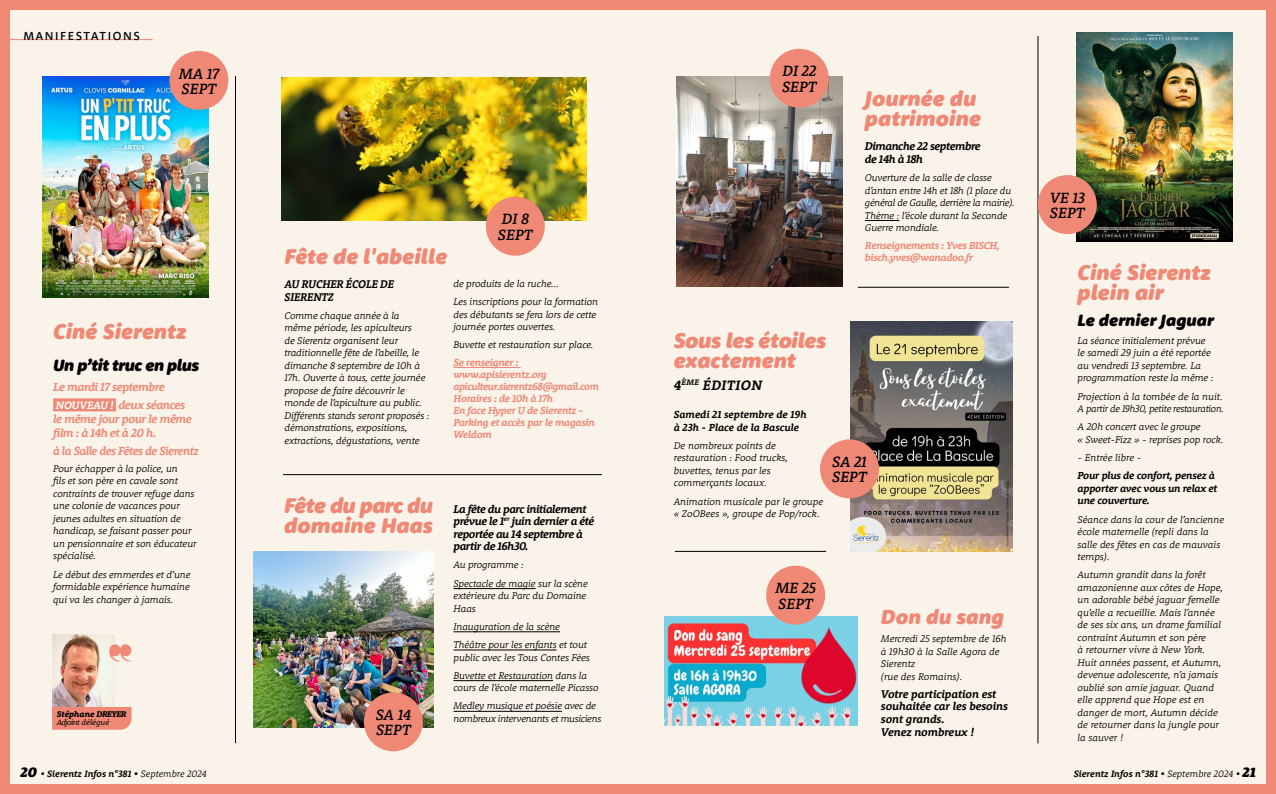
<style>
.page{position:relative;width:1276px;height:794px;background:#f9f3ea}
.page>*{position:absolute;margin:0;border:0;box-sizing:border-box;transform-origin:0 0}
.t1{font:italic 900 22px/20px "Rooney Sans";color:#ef8875}
.t2{font:italic 900 22px/20px "Rooney Sans";letter-spacing:-.02em;color:#ef8875}
.t3{font:italic 900 21px "Rooney Sans";color:#ef8875}
.t4{font:italic 900 17px "Rooney Sans";letter-spacing:-.03em;color:#000}
.t5{font:italic 900 17px "Rooney Sans";letter-spacing:-.01em;color:#000}
.t6{font:italic 500 15.3px/15.3px "Rooney";letter-spacing:.01em;color:#000}
.t7{font:italic 700 14px "Rooney";letter-spacing:.03em;color:#000}
.t8{font:italic 700 12px/18.3px "Rooney";letter-spacing:-.04em;color:#ef8875}
.t9{font:500 12px "Rooney Sans";letter-spacing:.135em;color:#000}
.t10{font:italic 700 11.5px/12.5px "Rooney";letter-spacing:-.04em;color:#000}
.t11{font:italic 700 11.5px/12.5px "Rooney";letter-spacing:-.01em;color:#000}
.t12{font:italic 700 11.5px/12.5px "Rooney";letter-spacing:-.01em;color:#000;scale:.95 1}
.t13{font:italic 700 10.5px/12.5px "Rooney";letter-spacing:-.02em;color:#000}
.t14{font:italic 700 10.5px/12.5px "Rooney";color:#000}
.t15{font:italic 700 10.4px/12px "Rooney";letter-spacing:-.03em;color:#ef8875}
.t16{font:italic 300 10px/12.5px "Rooney";letter-spacing:-.01em;color:#000}
.t17{font:italic 300 10px/12.5px "Rooney";letter-spacing:-.03em;color:#000}
.t18{font:italic 300 10px "Rooney";letter-spacing:-.035em;color:#000}
.t19{font:italic 700 9.5px "Rooney";color:#000}
.t20{font:italic 800 8.5px "Rooney";letter-spacing:-.005em;color:#000}
.t21{font:italic 8.1px "Rooney";letter-spacing:-.035em;color:#000}
.s1{font-size:11px;color:#fff}
.s2{font-weight:900;font-size:14px}
.s3{font-weight:300}
</style>
<div class="page">
<img style="left:43px;top:77px;width:165px;height:220px">
<hr style="left:0;top:39px;width:153px;height:1px;background:#ef8875">
<hr style="left:235px;top:76px;width:1px;height:667px;background:#000">
<hr style="left:1037px;top:36px;width:1px;height:707px;background:#000">
<hr style="left:283px;top:474px;width:319px;height:1px;background:#000">
<div style="left:53px;top:398px;width:63px;height:13px;background:#ef8875"></div>
<div style="left:169px;top:51px;width:59px;height:59px;background:#ef8875;border-radius:50%"></div>
<hr style="left:453px;top:367px;width:68px;height:1px;background:#ef8875">
<img style="left:282px;top:78px;width:304px;height:143px">
<div style="left:486px;top:197px;width:59px;height:59px;background:#ef8875;border-radius:50%"></div>
<hr style="left:453px;top:588px;width:82px;height:1px;background:#000">
<hr style="left:453px;top:631px;width:107px;height:1px;background:#000">
<hr style="left:453px;top:649px;width:103px;height:1px;background:#000">
<hr style="left:453px;top:680px;width:100px;height:1px;background:#000">
<hr style="left:453px;top:711px;width:109px;height:1px;background:#000">
<img style="left:1076px;top:33px;width:156px;height:208px">
<div style="left:1037px;top:175px;width:59px;height:59px;background:#ef8875;border-radius:50%"></div>
<img style="left:253px;top:551px;width:181px;height:176px">
<div style="left:364px;top:692px;width:59px;height:59px;background:#ef8875;border-radius:50%"></div>
<hr style="left:865px;top:220px;width:34px;height:1px;background:#000">
<img style="left:676px;top:77px;width:166px;height:209px">
<div style="left:770px;top:49px;width:59px;height:59px;background:#ef8875;border-radius:50%"></div>
<img style="left:850px;top:321px;width:162px;height:230px">
<div style="left:820px;top:439px;width:59px;height:59px;background:#ef8875;border-radius:50%"></div>
<img style="left:664px;top:616px;width:193px;height:109px">
<div style="left:766px;top:565px;width:59px;height:59px;background:#ef8875;border-radius:50%"></div>
<img style="left:52px;top:634px;width:63px;height:73px">
<div style="left:52px;top:707px;width:80px;height:22px;background:#ef8875"></div>
<hr style="left:857px;top:287px;width:152px;height:1px;background:#000">
<hr style="left:675px;top:551px;width:151px;height:1px;background:#000">
<div style="left:0;top:0;width:1276px;height:794px;border:10px solid #ef8875"></div>
<hr style="left:0;top:0;width:1276px;height:2px;background:#ef8875">
<div style="left:0;top:786px;width:1276px;height:8px;background:#ef8875"></div>
<div style="left:1270px;top:0;width:6px;height:794px;background:#ef8875"></div>
<hr style="left:0;top:0;width:4px;height:794px;background:#ef8875">
<svg style="left:109px;top:645px;width:6px;height:17px"></svg>
<p class="t9" style="left:23px;top:28px;width:118px">MANIFESTATIONS</p>
<h3 class="t6" style="left:179px;top:65px;width:42px">MA 17<br>SEPT</h3>
<h1 class="t1" style="left:53px;top:321px;width:135px">Ciné Sierentz</h1>
<h3 class="t4" style="left:53px;top:354px;width:148px">Un p’tit truc en plus</h3>
<p class="t8" style="left:53px;top:377px;width:134px">Le mardi 17 septembre<br><span class="s1">NOUVEAU !</span> deux séances</p>
<p class="t8" style="left:53px;top:411px;width:140px;line-height:14px">le même jour pour le même film : à 14h et à 20 h.</p>
<p class="t8" style="left:53px;top:441px;width:147px">à la Salle des Fêtes de Sierentz</p>
<p class="t16" style="left:53px;top:462px;width:145px">Pour échapper à la police, un<br>fils et son père en cavale sont contraints de trouver refuge dans une colonie de vacances pour jeunes adultes en situation de handicap, se faisant passer pour un pensionnaire et son éducateur spécialisé.</p>
<p class="t16" style="left:53px;top:567px;width:139px;text-align:justify">Le début des emmerdes et d’une formidable expérience humaine qui va les changer à jamais.</p>
<p class="t20" style="left:57px;top:708px;width:71px">Stéphane DREYER</p>
<p class="t21" style="left:57px;top:717px;width:54px">Adjoint délégué</p>
<h1 class="t1" style="left:284px;top:245px;width:164px">Fête de l'abeille</h1>
<h3 class="t6" style="left:498px;top:211px;width:36px">DI 8<br>SEPT</h3>
<p class="t12" style="left:285px;top:277px;width:117px">AU RUCHER ÉCOLE DE<br>SIERENTZ</p>
<p class="t16" style="left:284px;top:309px;width:147px">Comme chaque année à la<br>même période, les apiculteurs<br>de Sierentz organisent leur traditionnelle fête de l’abeille, le dimanche 8 septembre de 10h à<br>17h. Ouverte à tous, cette journée propose de faire découvrir le monde de l’apiculture au public.<br>Différents stands seront proposés : démonstrations, expositions, extractions, dégustations, vente</p>
<p class="t16" style="left:453px;top:274px;width:146px;line-height:18.2px">de produits de la ruche…<br>Les inscriptions pour la formation</p>
<p class="t16" style="left:453px;top:307px;width:144px">des débutants se fera lors de cette journée portes ouvertes.</p>
<p class="t16" style="left:453px;top:338px;width:142px">Buvette et restauration sur place.</p>
<p class="t15" style="left:453px;top:356px;width:147px">Se renseigner : www.apisierentz.org apiculteur.sierentz68@gmail.com<br>Horaires : de 10h à 17h<br>En face Hyper U de Sierentz -<br>Parking et accès par le magasin<br>Weldom</p>
<h1 class="t1" style="left:284px;top:494px;width:150px">Fête du parc du domaine Haas</h1>
<h3 class="t6" style="left:376px;top:706px;width:37px">SA 14<br>SEPT</h3>
<p class="t10" style="left:453px;top:502px;width:142px">La fête du parc initialement prévue le 1<sup>er</sup> juin dernier a été reportée au 14 septembre à partir de 16h30.</p>
<p class="t16" style="left:453px;top:555px;width:136px;line-height:18.2px">Au programme :<br>Spectacle de magie sur la scène</p>
<p class="t16" style="left:453px;top:589px;width:134px">extérieure du Parc du Domaine<br>Haas</p>
<p class="t16" style="left:453px;top:617px;width:135px;line-height:18.2px">Inauguration de la scène<br>Théâtre pour les enfants et tout</p>
<p class="t16" style="left:453px;top:647px;width:138px;line-height:18.2px">public avec les Tous Contes Fées<br>Buvette et Restauration dans la</p>
<p class="t16" style="left:453px;top:678px;width:147px;line-height:18.2px">cours de l’école maternelle Picasso<br>Medley musique et poésie avec de</p>
<p class="t18" style="left:453px;top:712px;width:149px">nombreux intervenants et musiciens</p>
<h3 class="t6" style="left:782px;top:63px;width:36px">DI 22<br>SEPT</h3>
<h1 class="t1" style="left:865px;top:88px;width:118px">Journée du patrimoine</h1>
<p class="t10" style="left:865px;top:140px;width:117px">Dimanche 22 septembre de 14h à 18h</p>
<p class="t16" style="left:865px;top:171px;width:151px">Ouverture de la salle de classe d’antan entre 14h et 18h (1 place du général de Gaulle, derrière la mairie).<br>Thème : l’école durant la Seconde<br>Guerre mondiale.</p>
<p class="t15" style="left:865px;top:239px;width:137px">Renseignements : Yves BISCH, bisch.yves@wanadoo.fr</p>
<h1 class="t2" style="left:674px;top:330px;width:154px">Sous les étoiles exactement</h1>
<h3 class="t7" style="left:674px;top:376px;width:90px">4<sup>ÈME</sup> ÉDITION</h3>
<p class="t14" style="left:674px;top:408px;width:134px">Samedi 21 septembre de 19h à 23h - Place de la Bascule</p>
<p class="t16" style="left:674px;top:439px;width:116px">De nombreux points de restauration : Food trucks, buvettes, tenus par les commerçants locaux.</p>
<p class="t16" style="left:674px;top:494px;width:151px">Animation musicale par le groupe « ZoOBees », groupe de Pop/rock.</p>
<h3 class="t6" style="left:832px;top:454px;width:36px">SA 21<br>SEPT</h3>
<h3 class="t6" style="left:775px;top:580px;width:42px">ME 25<br>SEPT</h3>
<h2 class="t3" style="left:881px;top:603px;width:125px">Don du sang</h2>
<p class="t16" style="left:881px;top:632px;width:127px">Mercredi 25 septembre de 16h à 19h30 à la Salle Agora de<br>Sierentz<br>(rue des Romains).</p>
<p class="t11" style="left:881px;top:687px;width:128px">Votre participation est souhaitée car les besoins sont grands.<br>Venez nombreux !</p>
<h3 class="t6" style="left:1049px;top:189px;width:37px">VE 13<br>SEPT</h3>
<h1 class="t1" style="left:1077px;top:261px;width:135px">Ciné Sierentz plein air</h1>
<h3 class="t5" style="left:1077px;top:309px;width:138px">Le dernier Jaguar</h3>
<p class="t16" style="left:1077px;top:334px;width:137px">La séance initialement prévue le samedi 29 juin a été reportée au vendredi 13 septembre. La programmation reste la même :</p>
<p class="t17" style="left:1077px;top:390px;width:148px">Projection à la tombée de la nuit.<br>A partir de 19h30, petite restauration.</p>
<p class="t16" style="left:1077px;top:420px;width:147px">A 20h concert avec le groupe<br>« Sweet-Fizz » - reprises pop rock.</p>
<p class="t16" style="left:1077px;top:451px;width:65px">- Entrée libre -</p>
<p class="t13" style="left:1077px;top:469px;width:141px">Pour plus de confort, pensez à apporter avec vous un relax et une couverture.</p>
<p class="t16" style="left:1077px;top:512px;width:148px">Séance dans la cour de l’ancienne école maternelle (repli dans la salle des fêtes en cas de mauvais temps).</p>
<p class="t16" style="left:1077px;top:568px;width:147px">Autumn grandit dans la forêt amazonienne aux côtes de Hope, un adorable bébé jaguar femelle qu’elle a recueillie. Mais l’année de ses six ans, un drame familial contraint Autumn et son père<br>à retourner vivre à New York.<br>Huit années passent, et Autumn, devenue adolescente, n’a jamais oublié son amie jaguar. Quand elle apprend que Hope est en danger de mort, Autumn décide de retourner dans la jungle pour la sauver !</p>
<p class="t19" style="left:21px;top:767px;width:188px"><span class="s2">20</span> • Sierentz Infos n°381 • <span class="s3">Septembre 2024</span></p>
<p class="t19" style="left:1073px;top:767px;width:184px">Sierentz Infos n°381 • <span class="s3">Septembre 2024</span> • <span class="s2">21</span></p>
</div>
